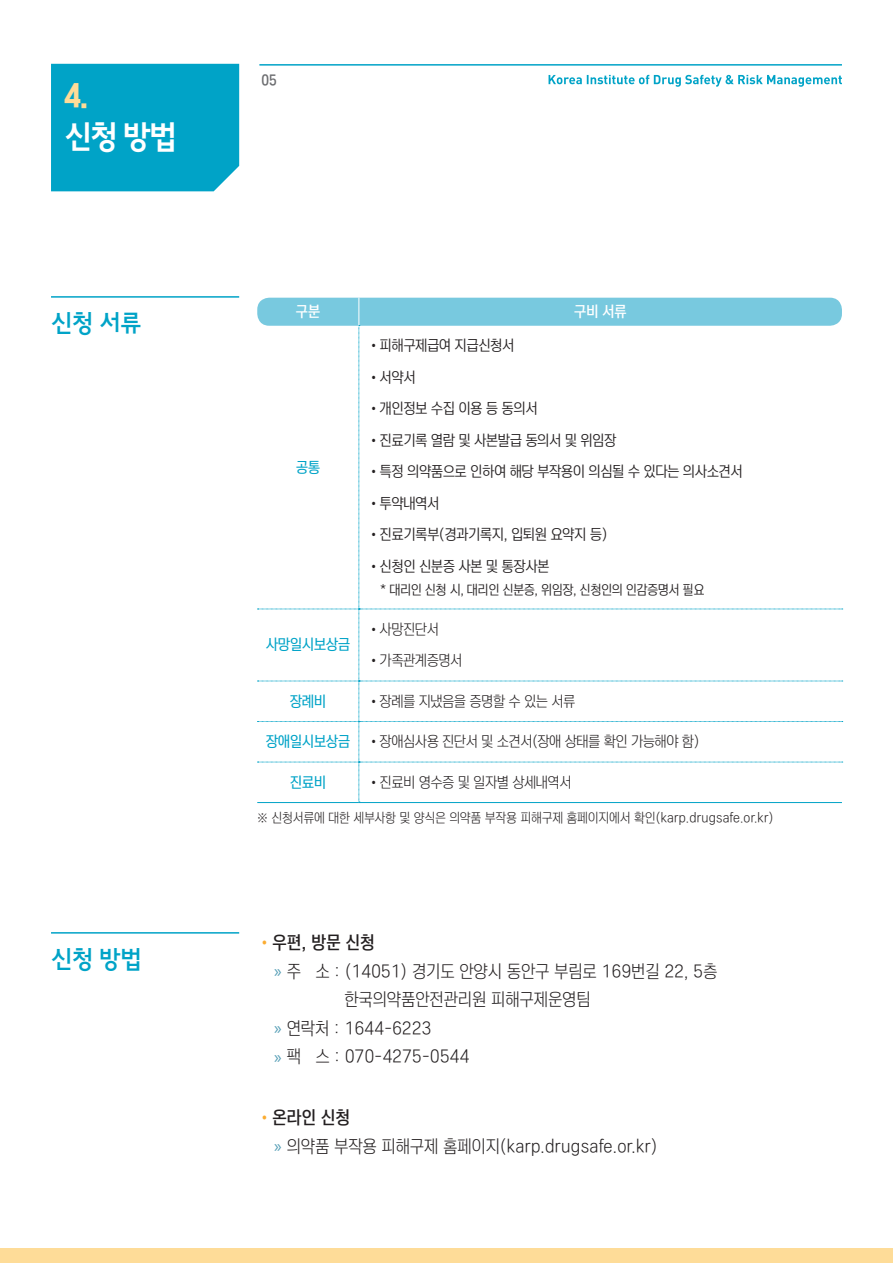
<style>
.page{position:relative;width:893px;height:1263px;background:#fff}
.page>*{position:absolute;margin:0;border:0;box-sizing:border-box;transform-origin:0 0}
.t1{font:31.5px "SD Gothic Neoc f Bd";color:#fff;scale:.95 1}
.t2{font:31.5px "SD Gt Neo Cond h Eb";color:#fedc98}
.t3{font:24px "SD Gothic Neoc e Sm";color:#00a3c7;scale:.95 1}
.t4{font:18px "SD Gt Neo Cond c Lt";letter-spacing:.02em;color:#231f20}
.t5{font:18px "SD Gt Neo Cond f Sb";letter-spacing:.02em;color:#231f20}
.t6{font:15px "SD Gt Neo Cond d Rg";color:#231f20}
.t7{font:15px "SD Gt Neo Cond c Lt";color:#231f20}
.t8{font:15px "SD Gt Neo Cond e Md";color:#00a3c7}
.t9{font:15px "SD Gt Neo Cond f Sb";color:#fff}
.t10{font:15px "SD Gt Neo Cond f Sb";color:#6c6d70;scale:.96 1}
.t11{font:13.5px "SD Gt Neo Cond c Lt";letter-spacing:.02em;color:#231f20}
.t12{font:13.5px "SD Gt Neo Cond d Rg";color:#231f20}
.s1{font-family:"SD Gt Neo Cond e Md";color:#00a3c7}
.s2{font-family:"SD Gt Neo Cond c Lt";color:#fbac31}
.s3{font-family:"Myriad Pro";color:#539db5}
</style>
<div class="page">
<hr style="left:259px;top:64px;width:583px;height:2px;background:#00a3c7">
<svg style="left:549px;top:75px;width:293px;height:12px"></svg>
<div style="left:0;top:1248px;width:893px;height:15px;background:#fedc98"></div>
<div style="left:51px;top:64px;width:188px;height:127px;background:#00a3c7"></div>
<hr style="left:51px;top:296px;width:188px;height:2px;background:#00a3c7">
<hr style="left:51px;top:932px;width:188px;height:1px;background:#00a3c7">
<svg style="left:257px;top:298px;width:586px;height:504px"></svg>
<hr style="left:257px;top:802px;width:102px;height:1px;background:#00a3c7">
<hr style="left:359px;top:802px;width:483px;height:1px;background:#00a3c7">
<h1 class="t2" style="left:64px;top:81px;width:26px">4.</h1>
<h1 class="t1" style="left:64px;top:119px;width:120px">신청 방법</h1>
<h2 class="t3" style="left:51px;top:310px;width:97px">신청 서류</h2>
<h2 class="t3" style="left:51px;top:946px;width:97px">신청 방법</h2>
<p class="t10" style="left:261px;top:73px;width:18px">05</p>
<p class="t9" style="left:296px;top:304px;width:26px">구분</p>
<p class="t9" style="left:574px;top:304px;width:54px">구비 서류</p>
<p class="t8" style="left:296px;top:460px;width:26px">공통</p>
<p class="t6" style="left:367px;top:338px;width:148px">•피해구제급여 지급신청서</p>
<p class="t6" style="left:367px;top:370px;width:50px">•서약서</p>
<p class="t6" style="left:367px;top:401px;width:172px">•개인정보 수집 이용 등 동의서</p>
<p class="t6" style="left:367px;top:433px;width:250px">•진료기록 열람 및 사본발급 동의서 및 위임장</p>
<p class="t6" style="left:367px;top:464px;width:377px">•특정 의약품으로 인하여 해당 부작용이 의심될 수 있다는 의사소견서</p>
<p class="t6" style="left:367px;top:496px;width:73px">•투약내역서</p>
<p class="t6" style="left:367px;top:527px;width:241px">•진료기록부(경과기록지, 입퇴원 요약지 등)</p>
<p class="t6" style="left:367px;top:559px;width:184px">•신청인 신분증 사본 및 통장사본</p>
<p class="t12" style="left:380px;top:583px;width:326px">* 대리인 신청 시, 대리인 신분증, 위임장, 신청인의 인감증명서 필요</p>
<p class="t8" style="left:266px;top:637px;width:86px">사망일시보상금</p>
<p class="t7" style="left:367px;top:622px;width:73px">•사망진단서</p>
<p class="t7" style="left:367px;top:653px;width:96px">•가족관계증명서</p>
<p class="t8" style="left:290px;top:694px;width:38px">장례비</p>
<p class="t7" style="left:367px;top:694px;width:209px">•장례를 지냈음을 증명할 수 있는 서류</p>
<p class="t7" style="left:266px;top:734px;width:435px"><span class="s1">장애일시보상금</span> •장애심사용 진단서 및 소견서(장애 상태를 확인 가능해야 함)</p>
<p class="t8" style="left:290px;top:775px;width:38px">진료비</p>
<p class="t7" style="left:367px;top:775px;width:206px">•진료비 영수증 및 일자별 상세내역서</p>
<p class="t11" style="left:257px;top:811px;width:518px">※ 신청서류에 대한 세부사항 및 양식은 의약품 부작용 피해구제 홈페이지에서 확인(karp.drugsafe.or.kr)</p>
<p class="t5" style="left:257px;top:934px;width:119px"><span class="s2">•</span>우편, 방문 신청</p>
<p class="t4" style="left:274px;top:962px;width:444px"><span class="s3">»</span> 주 소 : (14051) 경기도 안양시 동안구 부림로 169번길 22, 5층</p>
<p class="t4" style="left:345px;top:991px;width:247px">한국의약품안전관리원 피해구제운영팀</p>
<p class="t4" style="left:274px;top:1019px;width:159px"><span class="s3">»</span> 연락처 : 1644-6223</p>
<p class="t4" style="left:274px;top:1047px;width:196px"><span class="s3">»</span> 팩 스 : 070-4275-0544</p>
<p class="t5" style="left:257px;top:1109px;width:94px"><span class="s2">•</span>온라인 신청</p>
<p class="t4" style="left:274px;top:1137px;width:385px"><span class="s3">»</span> 의약품 부작용 피해구제 홈페이지(karp.drugsafe.or.kr)</p>
</div>
